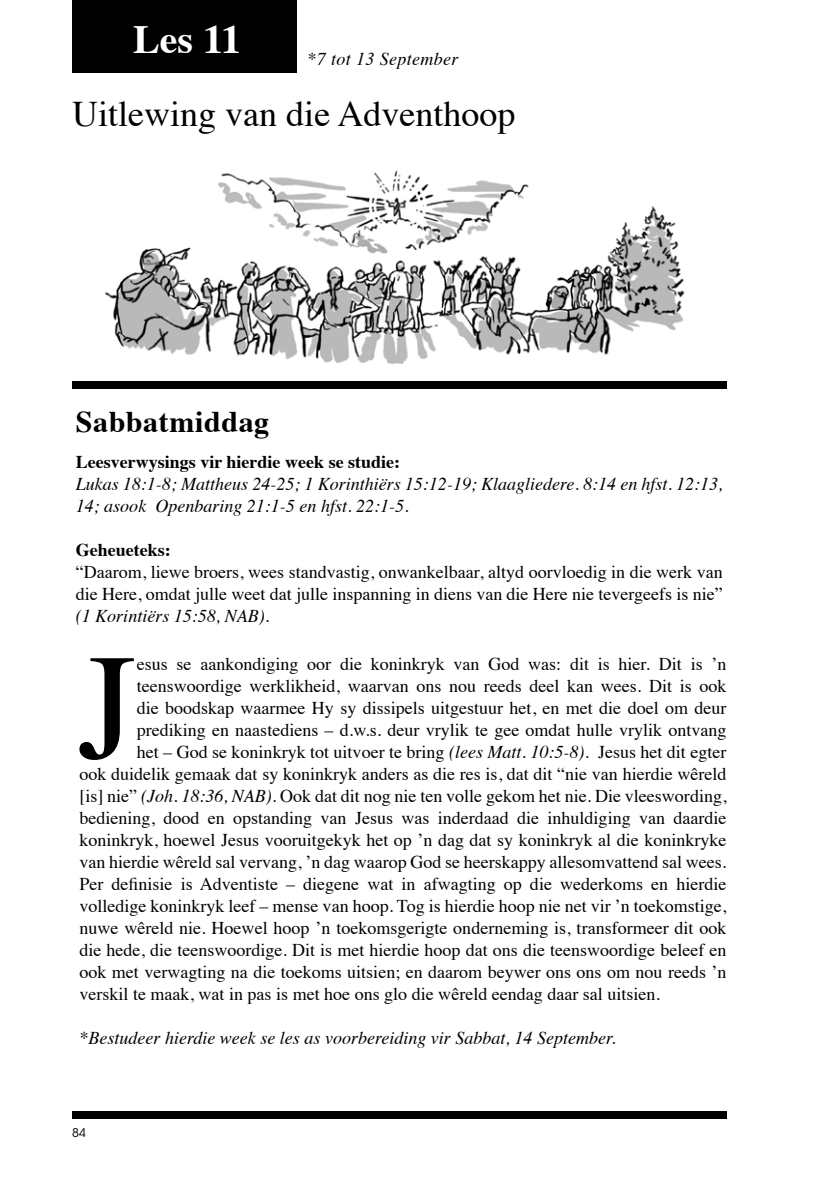
<style>
.page{position:relative;width:840px;height:1191px;background:#fff}
.page>*{position:absolute;margin:0;border:0;box-sizing:border-box;transform-origin:0 0}
.t1{font:151px "Times";color:#000}
.t2{font:700 40px "Times";color:#fff}
.t3{font:36px "Times";color:#000}
.t4{font:700 30px "Times";letter-spacing:.02em;color:#000}
.t5{font:18px/22px "Times";color:#000}
.t6{font:italic 18px/22px "Times";color:#000}
.t7{font:700 18px "Times";color:#000}
.t8{font:italic 18px "Times";letter-spacing:.02em;color:#000}
.t9{font:12px "ITC Avant Garde Std";color:#000}
.s1{font-style:italic}
</style>
<div class="page">
<div style="left:72px;top:1111px;width:654px;height:8px;background:#000"></div>
<div style="left:72px;top:0;width:225px;height:72px;background:#000"></div>
<div style="left:72px;top:382px;width:654px;height:7px;background:#000"></div>
<img style="left:104px;top:170px;width:581px;height:194px">
<h2 class="t2" style="left:133px;top:1px;width:109px">Les 11</h2>
<p class="t8" style="left:307px;top:43px;width:152px">*7 tot 13 September</p>
<h3 class="t3" style="left:72px;top:80px;width:444px">Uitlewing van die Adventhoop</h3>
<h3 class="t4" style="left:76px;top:393px;width:195px">Sabbatmiddag</h3>
<p class="t7" style="left:76px;top:444px;width:326px">Leesverwysings vir hierdie week se studie:</p>
<p class="t6" style="left:76px;top:472px;width:648px">Lukas 18:1-8; Mattheus 24-25; 1 Korinthiërs 15:12-19; Klaagliedere. 8:14 en hfst. 12:13,<br>14; asook Openbaring 21:1-5 en hfst. 22:1-5.</p>
<p class="t7" style="left:76px;top:532px;width:96px">Geheueteks:</p>
<p class="t5" style="left:76px;top:559px;width:648px">“Daarom, liewe broers, wees standvastig, onwankelbaar, altyd oorvloedig in die werk van die Here, omdat julle weet dat julle inspanning in diens van die Here nie tevergeefs is nie”</p>
<p class="t6" style="left:76px;top:603px;width:195px">(1 Korintiërs 15:58, NAB).</p>
<h1 class="t1" style="left:78px;top:566px;width:60px">J</h1>
<p class="t5" style="left:137px;top:651px;width:591px">esus se aankondiging oor die koninkryk van God was: dit is hier. Dit is ’n</p>
<p class="t5" style="left:137px;top:673px;width:591px">teenswoordige werklikheid, waarvan ons nou reeds deel kan wees. Dit is ook</p>
<p class="t5" style="left:137px;top:695px;width:591px">die boodskap waarmee Hy sy dissipels uitgestuur het, en met die doel om deur</p>
<p class="t5" style="left:137px;top:717px;width:591px">prediking en naastediens – d.w.s. deur vrylik te gee omdat hulle vrylik ontvang</p>
<p class="t5" style="left:137px;top:739px;width:591px">het – God se koninkryk tot uitvoer te bring <span class="s1">(lees Matt. 10:5-8)</span>. Jesus het dit egter</p>
<p class="t5" style="left:79px;top:761px;width:648px">ook duidelik gemaak dat sy koninkryk anders as die res is, dat dit “nie van hierdie wêreld</p>
<p class="t5" style="left:79px;top:783px;width:648px">[is] nie” <span class="s1">(Joh. 18:36, NAB)</span>. Ook dat dit nog nie ten volle gekom het nie. Die vleeswording,</p>
<p class="t5" style="left:79px;top:805px;width:648px">bediening, dood en opstanding van Jesus was inderdaad die inhuldiging van daardie</p>
<p class="t5" style="left:79px;top:827px;width:648px">koninkryk, hoewel Jesus vooruitgekyk het op ’n dag dat sy koninkryk al die koninkryke</p>
<p class="t5" style="left:79px;top:849px;width:648px">van hierdie wêreld sal vervang, ’n dag waarop God se heerskappy allesomvattend sal wees.</p>
<p class="t5" style="left:79px;top:871px;width:648px">Per definisie is Adventiste – diegene wat in afwagting op die wederkoms en hierdie</p>
<p class="t5" style="left:79px;top:893px;width:648px">volledige koninkryk leef – mense van hoop. Tog is hierdie hoop nie net vir ’n toekomstige,</p>
<p class="t5" style="left:79px;top:915px;width:648px">nuwe wêreld nie. Hoewel hoop ’n toekomsgerigte onderneming is, transformeer dit ook</p>
<p class="t5" style="left:79px;top:937px;width:648px">die hede, die teenswoordige. Dit is met hierdie hoop dat ons die teenswoordige beleef en</p>
<p class="t5" style="left:79px;top:959px;width:648px">ook met verwagting na die toekoms uitsien; en daarom beywer ons ons om nou reeds ’n</p>
<p class="t5" style="left:79px;top:981px;width:581px">verskil te maak, wat in pas is met hoe ons glo die wêreld eendag daar sal uitsien.</p>
<p class="t6" style="left:79px;top:1026px;width:537px">*Bestudeer hierdie week se les as voorbereiding vir Sabbat, 14 September.</p>
<p class="t9" style="left:72px;top:1125px;width:15px">84</p>
</div>
